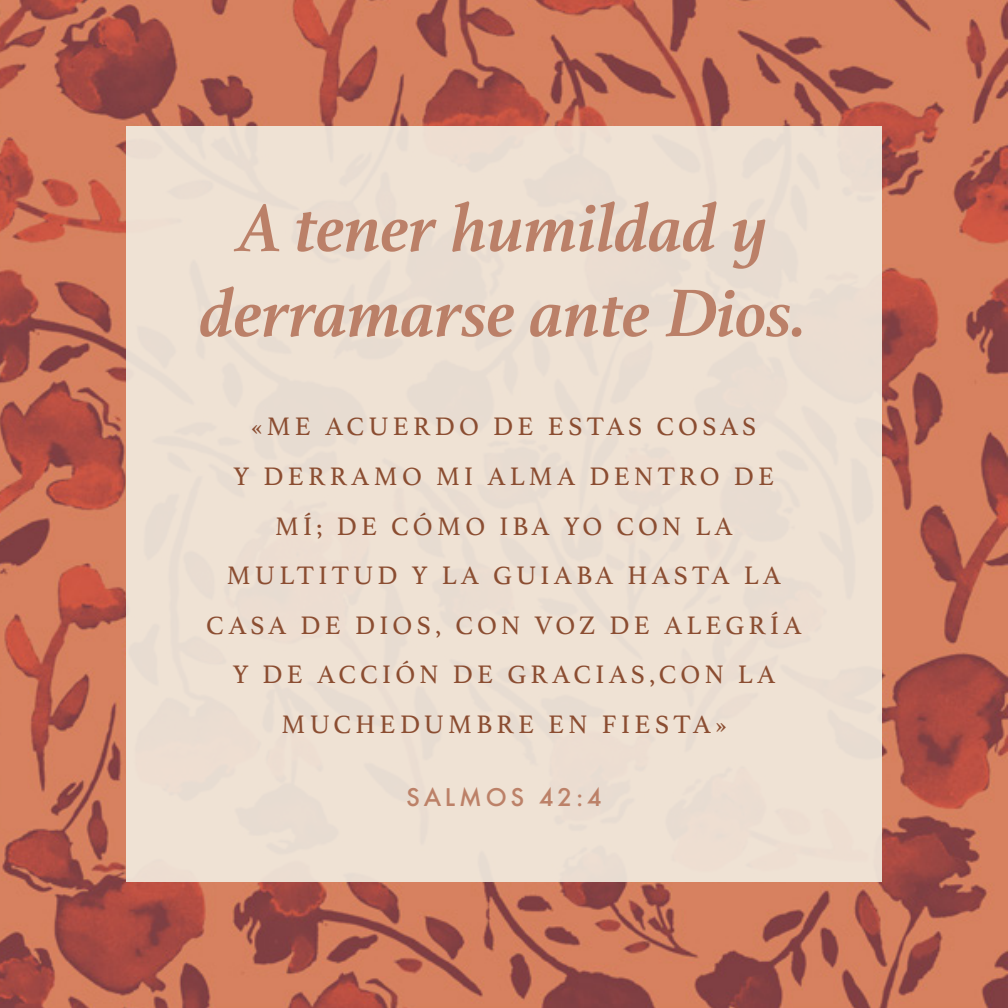
<style>
.page{position:relative;width:1008px;height:1008px;background:#fff}
.page>*{position:absolute;margin:0;border:0;box-sizing:border-box;transform-origin:0 0}
.t1{font:italic 700 71.05px/85px "Athelas";color:#bb8068;text-align:center}
.t2{font:26.6px/49.7px "Athelas";letter-spacing:.16em;color:#8b4d31;text-align:center}
.t3{font:500 23.8px "Futura";letter-spacing:.16em;color:#bc8168}
</style>
<div class="page">
<img style="left:0;top:0;width:1008px;height:1008px">
<div style="left:126px;top:126px;width:756px;height:756px;background:#efe2d4"></div>
<p class="t1" style="left:201px;top:184px;width:608px">A tener humildad y derramarse ante Dios.</p>
<p class="t2" style="left:251px;top:401px;width:507px">«ME ACUERDO DE ESTAS COSAS</p>
<p class="t2" style="left:234px;top:451px;width:542px">Y DERRAMO MI ALMA DENTRO DE</p>
<p class="t2" style="left:275px;top:500px;width:459px">MÍ; DE CÓMO IBA YO CON LA</p>
<p class="t2" style="left:206px;top:550px;width:597px">MULTITUD Y LA GUIABA HASTA LA<br>CASA DE DIOS, CON VOZ DE ALEGRÍA<br>Y DE ACCIÓN DE GRACIAS,CON LA<br>MUCHEDUMBRE EN FIESTA»</p>
<p class="t3" style="left:406px;top:781px;width:197px">SALMOS 42:4</p>
</div>
